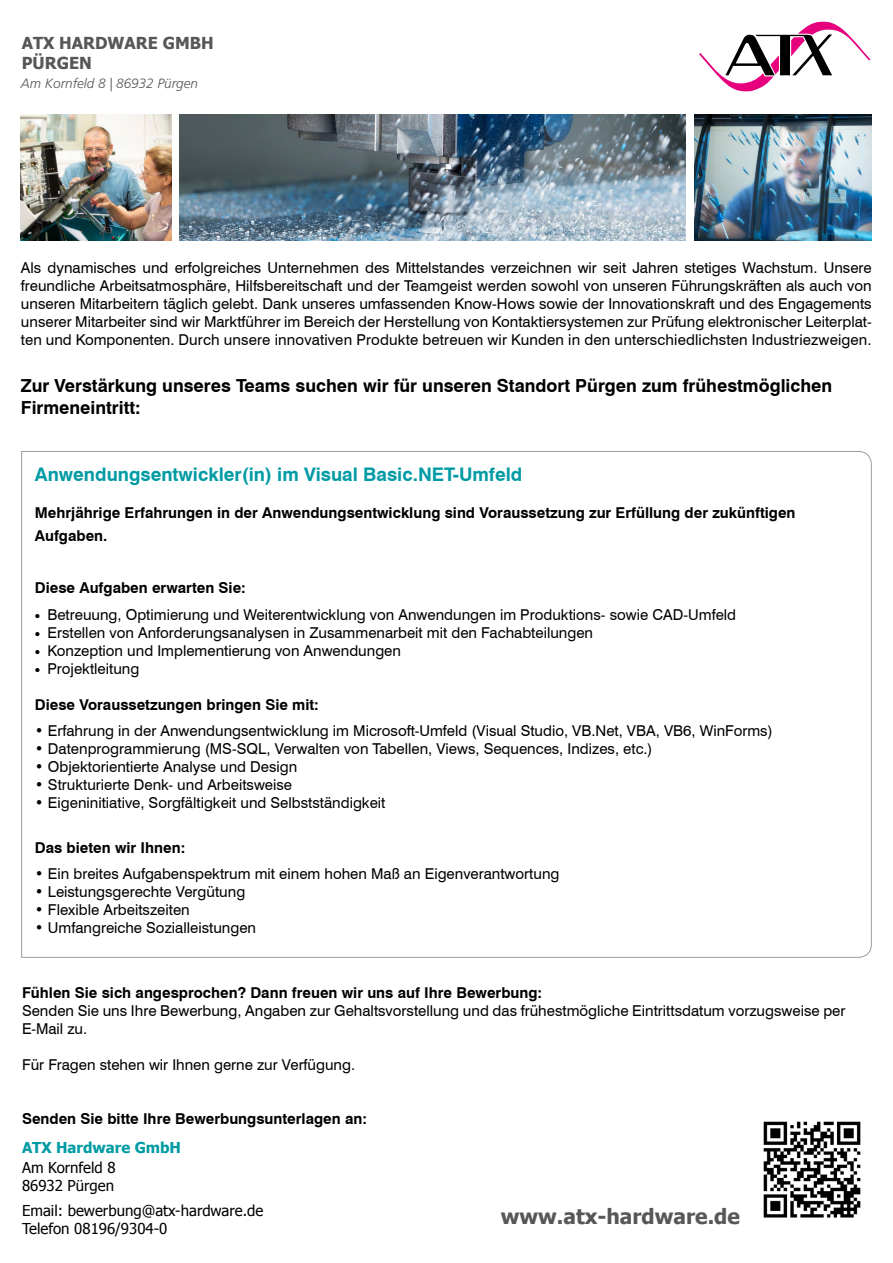
<style>
.page{position:relative;width:893px;height:1263px;background:#fff}
.page>*{position:absolute;margin:0;border:0;box-sizing:border-box;transform-origin:0 0}
.t1{font:700 21px "Tahoma";color:#575756}
.t2{font:700 18.75px "Swiss 721 BT";color:#009ba4}
.t3{font:700 18px/21.6px "Swiss 721 BT";color:#000}
.t4{font:700 16.5px/19.8px "Tahoma";color:#575756}
.t5{font:15px/18px "Swiss 721 BT";color:#000}
.t6{font:700 15px/22.2px "Swiss 721 BT";color:#000}
.t7{font:15px/18px "Tahoma";color:#000}
.t8{font:700 15px "Tahoma";color:#009ba4}
.t9{font:italic 300 13.5px "Frutiger LT Std";color:#575756}
.s1{font-family:"Tahoma";font-size:12px}
</style>
<div class="page">
<svg style="left:21px;top:451px;width:851px;height:507px"></svg>
<img style="left:763px;top:1121px;width:98px;height:97px">
<img style="left:180px;top:115px;width:506px;height:125px">
<img style="left:21px;top:115px;width:150px;height:125px">
<svg style="left:699px;top:22px;width:171px;height:69px"></svg>
<img style="left:694px;top:115px;width:178px;height:125px">
<p class="t4" style="left:22px;top:32px;width:194px">ATX HARDWARE GMBH<br>PÜRGEN</p>
<p class="t9" style="left:21px;top:75px;width:179px">Am Kornfeld 8 | 86932 Pürgen</p>
<p class="t5" style="left:21px;top:259px;width:852px;text-align:justify">Als dynamisches und erfolgreiches Unternehmen des Mittelstandes verzeichnen wir seit Jahren stetiges Wachstum. Unsere freundliche Arbeitsatmosphäre, Hilfsbereitschaft und der Teamgeist werden sowohl von unseren Führungskräften als auch von unseren Mitarbeitern täglich gelebt. Dank unseres umfassenden Know-Hows sowie der Innovationskraft und des Engagements unserer Mitarbeiter sind wir Marktführer im Bereich der Herstellung von Kontaktiersystemen zur Prüfung elektronischer Leiterplat&shy;ten und Komponenten. Durch unsere innovativen Produkte betreuen wir Kunden in den unterschiedlichsten Industriezweigen.</p>
<p class="t3" style="left:21px;top:375px;width:813px">Zur Verstärkung unseres Teams suchen wir für unseren Standort Pürgen zum frühestmöglichen<br>Firmeneintritt:</p>
<p class="t2" style="left:35px;top:463px;width:489px">Anwendungsentwickler(in) im Visual Basic.NET-Umfeld</p>
<p class="t6" style="left:35px;top:502px;width:762px">Mehrjährige Erfahrungen in der Anwendungsentwicklung sind Voraussetzung zur Erfüllung der zukünftigen<br>Aufgaben.</p>
<p class="t6" style="left:35px;top:576px;width:212px">Diese Aufgaben erwarten Sie:</p>
<p class="t5" style="left:35px;top:605px;width:703px"><span class="s1">•</span> Betreuung, Optimierung und Weiterentwicklung von Anwendungen im Produktions- sowie CAD-Umfeld</p>
<p class="t5" style="left:35px;top:623px;width:560px"><span class="s1">•</span> Erstellen von Anforderungsanalysen in Zusammenarbeit mit den Fachabteilungen</p>
<p class="t5" style="left:35px;top:641px;width:368px"><span class="s1">•</span> Konzeption und Implementierung von Anwendungen</p>
<p class="t5" style="left:35px;top:659px;width:106px"><span class="s1">•</span> Projektleitung</p>
<p class="t6" style="left:35px;top:693px;width:286px">Diese Voraussetzungen bringen Sie mit:</p>
<p class="t5" style="left:35px;top:722px;width:739px">• Erfahrung in der Anwendungsentwicklung im Microsoft-Umfeld (Visual Studio, VB.Net, VBA, VB6, WinForms)</p>
<p class="t5" style="left:35px;top:740px;width:619px">• Datenprogrammierung (MS-SQL, Verwalten von Tabellen, Views, Sequences, Indizes, etc.)</p>
<p class="t5" style="left:35px;top:758px;width:264px">• Objektorientierte Analyse und Design</p>
<p class="t5" style="left:35px;top:776px;width:259px">• Strukturierte Denk- und Arbeitsweise</p>
<p class="t5" style="left:35px;top:794px;width:352px">• Eigeninitiative, Sorgfältigkeit und Selbstständigkeit</p>
<p class="t6" style="left:35px;top:836px;width:152px">Das bieten wir Ihnen:</p>
<p class="t5" style="left:35px;top:865px;width:526px">• Ein breites Aufgabenspektrum mit einem hohen Maß an Eigenverantwortung</p>
<p class="t5" style="left:35px;top:883px;width:212px">• Leistungsgerechte Vergütung</p>
<p class="t5" style="left:35px;top:901px;width:156px">• Flexible Arbeitszeiten</p>
<p class="t5" style="left:35px;top:919px;width:223px">• Umfangreiche Sozialleistungen</p>
<p class="t6" style="left:22px;top:981px;width:522px">Fühlen Sie sich angesprochen? Dann freuen wir uns auf Ihre Bewerbung:</p>
<p class="t5" style="left:22px;top:1001px;width:825px">Senden Sie uns Ihre Bewerbung, Angaben zur Gehaltsvorstellung und das frühestmögliche Eintrittsdatum vorzugsweise per<br>E-Mail zu.</p>
<p class="t5" style="left:22px;top:1055px;width:335px">Für Fragen stehen wir Ihnen gerne zur Verfügung.</p>
<p class="t6" style="left:22px;top:1107px;width:347px">Senden Sie bitte Ihre Bewerbungsunterlagen an:</p>
<p class="t8" style="left:22px;top:1137px;width:161px">ATX Hardware GmbH</p>
<p class="t7" style="left:22px;top:1158px;width:95px">Am Kornfeld 8<br>86932 Pürgen</p>
<p class="t7" style="left:22px;top:1200px;width:243px">Email: bewerbung@atx-hardware.de<br>Telefon 08196/9304-0</p>
<h1 class="t1" style="left:501px;top:1201px;width:241px">www.atx-hardware.de</h1>
</div>
